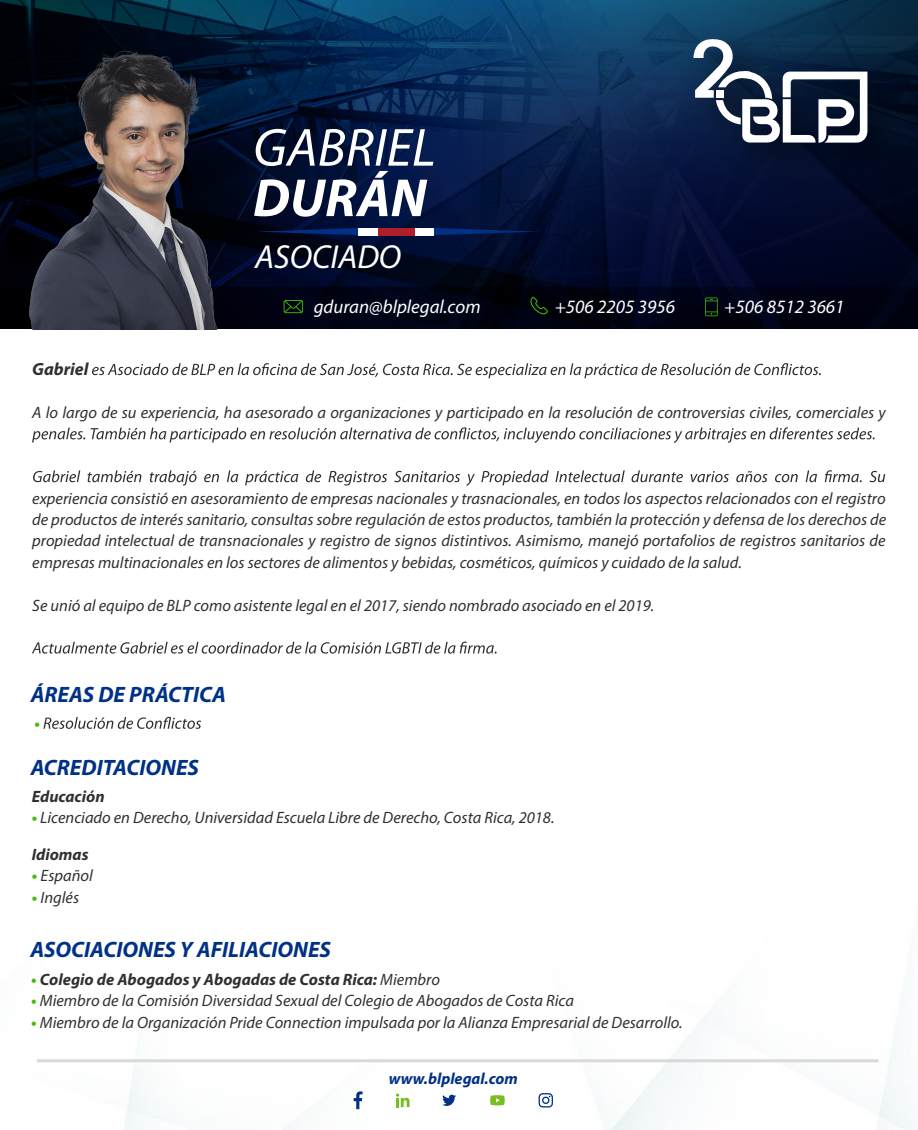
<style>
.page{position:relative;width:918px;height:1130px;background:#fff}
.page>*{position:absolute;margin:0;border:0;box-sizing:border-box;transform-origin:0 0}
.t1{font:italic 54px "Myriad Pro";color:#fff}
.t2{font:italic 700 54px "Myriad Pro";color:#fff}
.t3{font:italic 33.45px "Myriad Pro";color:#fff}
.t4{font:italic 700 22.35px "Myriad Pro";color:#003186}
.t5{font:italic 18.9px "Myriad Pro";color:#fff}
.t6{font:italic 700 17.55px "Myriad Pro";color:#303030}
.t7{font:italic 16.5px/21.5px "Myriad Pro";color:#303030;text-align:justify}
.t8{font:italic 700 16.5px "Myriad Pro";color:#303030}
.t9{font:700 16.5px "Myriad Pro";color:#44be00}
.t10{font:italic 700 16.05px "Myriad Pro";color:#003186}
.s1{font-weight:700;font-style:normal;color:#44be00}
.s2{font-style:normal;color:#44be00}
.s3{font-weight:400}
</style>
<div class="page">
<svg style="left:0;top:0;width:918px;height:287px;background:#051d41"></svg>
<svg style="left:0;top:287px;width:918px;height:42px;background:#000212"></svg>
<img style="left:32px;top:474px;width:882px;height:656px">
<svg style="left:92px;top:363px;width:729px;height:15px"></svg>
<svg style="left:32px;top:427px;width:843px;height:16px"></svg>
<svg style="left:33px;top:470px;width:852px;height:16px"></svg>
<svg style="left:32px;top:641px;width:465px;height:12px"></svg>
<svg style="left:43px;top:717px;width:158px;height:12px"></svg>
<svg style="left:284px;top:300px;width:19px;height:13px"></svg>
<svg style="left:530px;top:297px;width:18px;height:17px"></svg>
<svg style="left:434px;top:228px;width:105px;height:7px"></svg>
<svg style="left:256px;top:228px;width:102px;height:7px"></svg>
<div style="left:414px;top:228px;width:20px;height:7px;background:#fff"></div>
<div style="left:377px;top:228px;width:37px;height:7px;background:#ae1f2a"></div>
<div style="left:358px;top:228px;width:19px;height:7px;background:#fff"></div>
<svg style="left:705px;top:297px;width:13px;height:19px"></svg>
<hr style="left:37px;top:1059px;width:842px;height:3px;background:#d9d9d9">
<svg style="left:396px;top:1093px;width:14px;height:14px"></svg>
<svg style="left:354px;top:1091px;width:9px;height:18px"></svg>
<svg style="left:442px;top:1094px;width:14px;height:12px"></svg>
<svg style="left:490px;top:1095px;width:15px;height:10px"></svg>
<svg style="left:539px;top:1093px;width:14px;height:14px"></svg>
<img style="left:22px;top:33px;width:232px;height:296px">
<img style="left:666px;top:12px;width:252px;height:186px">
<svg style="left:693px;top:38px;width:174px;height:105px"></svg>
<div style="left:716px;top:90px;width:7px;height:8px;background:#fff"></div>
<h1 class="t1" style="left:253px;top:114px;width:184px">GABRIEL</h1>
<h1 class="t2" style="left:253px;top:163px;width:175px">DURÁN</h1>
<h2 class="t3" style="left:255px;top:236px;width:147px">ASOCIADO</h2>
<p class="t5" style="left:314px;top:294px;width:168px">gduran@blplegal.com</p>
<p class="t5" style="left:555px;top:294px;width:122px">+506 2205 3956</p>
<p class="t5" style="left:724px;top:294px;width:122px">+506 8512 3661</p>
<p class="t6" style="left:32px;top:358px;width:58px">Gabriel</p>
<p class="t7" style="left:32px;top:401px;width:855px">A lo largo de su experiencia, ha asesorado a organizaciones y participado en la resolución de controversias civiles, comerciales y</p>
<p class="t7" style="left:32px;top:487px;width:855px">experiencia consistió en asesoramiento de empresas nacionales y trasnacionales, en todos los aspectos relacionados con el registro de productos de interés sanitario, consultas sobre regulación de estos productos, también la protección y defensa de los derechos de propiedad intelectual de transnacionales y registro de signos distintivos. Asimismo, manejó portafolios de registros sanitarios de empresas multinacionales en los sectores de alimentos y bebidas, cosméticos, químicos y cuidado de la salud.</p>
<p class="t7" style="left:32px;top:594px;width:624px">Se unió al equipo de BLP como asistente legal en el 2017, siendo nombrado asociado en el 2019.</p>
<h3 class="t4" style="left:31px;top:680px;width:197px">ÁREAS DE PRÁCTICA</h3>
<p class="t9" style="left:34px;top:712px;width:7px">•</p>
<h3 class="t4" style="left:31px;top:753px;width:170px">ACREDITACIONES</h3>
<p class="t8" style="left:32px;top:785px;width:74px">Educación</p>
<p class="t7" style="left:32px;top:806px;width:524px"><span class="s1">•</span> Licenciado en Derecho, Universidad Escuela Libre de Derecho, Costa Rica, 2018.</p>
<p class="t8" style="left:32px;top:843px;width:58px">Idiomas</p>
<p class="t7" style="left:32px;top:864px;width:63px"><span class="s1">•</span> Español</p>
<p class="t7" style="left:32px;top:886px;width:49px"><span class="s1">•</span> Inglés</p>
<h3 class="t4" style="left:30px;top:935px;width:302px">ASOCIACIONES Y AFILIACIONES</h3>
<p class="t8" style="left:31px;top:968px;width:410px"><span class="s2">•</span> Colegio de Abogados y Abogadas de Costa Rica: <span class="s3">Miembro</span></p>
<p class="t7" style="left:31px;top:989px;width:544px"><span class="s1">•</span> Miembro de la Comisión Diversidad Sexual del Colegio de Abogados de Costa Rica</p>
<p class="t7" style="left:31px;top:1011px;width:653px"><span class="s1">•</span> Miembro de la Organización Pride Connection impulsada por la Alianza Empresarial de Desarrollo.</p>
<p class="t10" style="left:389px;top:1068px;width:131px">www.blplegal.com</p>
</div>
